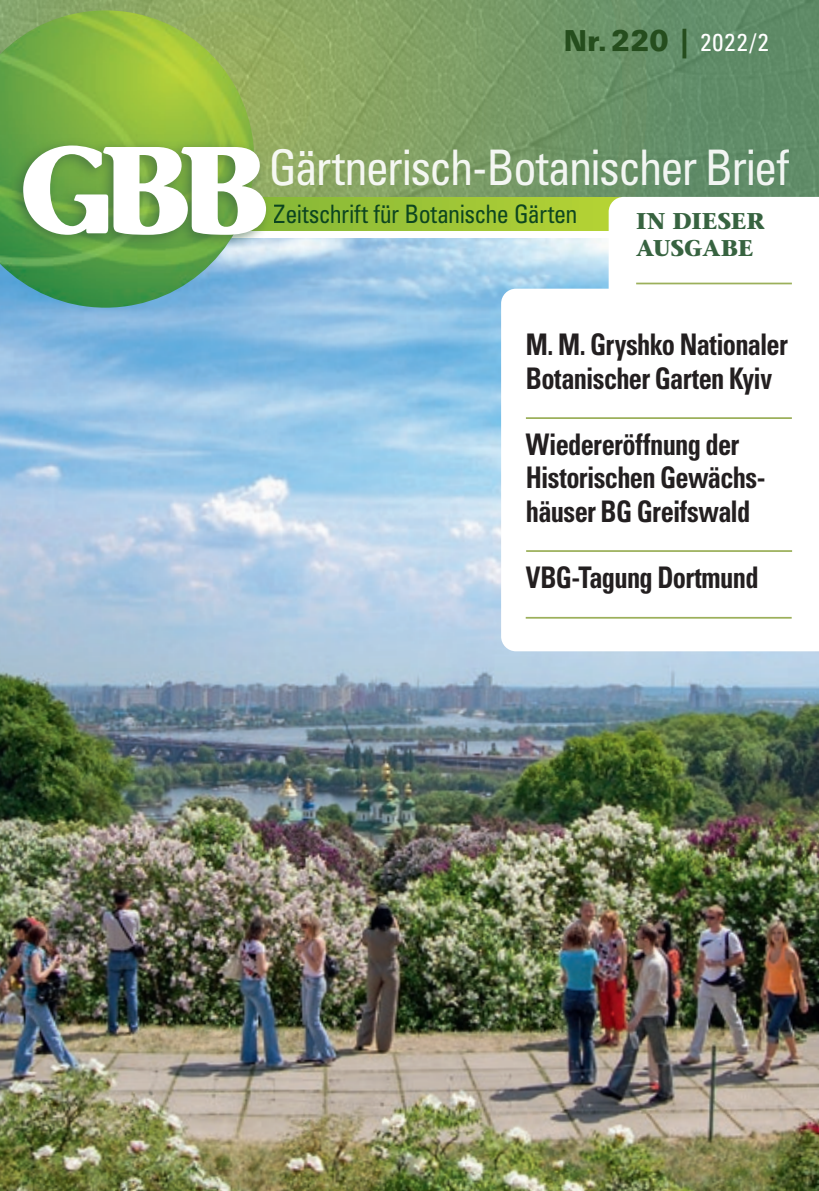
<style>
.page{position:relative;width:819px;height:1191px;background:#fff}
.page>*{position:absolute;margin:0;border:0;box-sizing:border-box;transform-origin:0 0}
.t1{font:700 123.38px "Stone Informal";color:#fff}
.t2{font:condensed 49px "Univers";letter-spacing:-.04em;color:#fff;scale:.95 1}
.t3{font:700 condensed 29.75px/33.2px "Univers";letter-spacing:-.025em;color:#231f20;scale:.89 1}
.t4{font:900 29.75px "Univers BQ";color:#254d1d}
.t5{font:condensed 25.38px "Univers";letter-spacing:-.025em;color:#003a1e;scale:.95 1}
.t6{font:700 22.75px/27.3px "Stone Serif";letter-spacing:-.005em;color:#376340}
.s1{font-family:"Univers";font-weight:400;font-stretch:condensed;font-size:24.5px;color:#fff}
</style>
<div class="page">
<img style="left:0;top:238px;width:819px;height:953px">
<img style="left:0;top:0;width:819px;height:198px">
<svg style="left:273px;top:198px;width:335px;height:32px;background:#9dc536"></svg>
<img style="left:0;top:10px;width:254px;height:298px">
<div style="left:9px;top:138px;width:264px;height:111px;background:#376340;opacity:.65"></div>
<svg style="left:608px;top:197px;width:211px;height:92px"></svg>
<svg style="left:501px;top:289px;width:318px;height:362px"></svg>
<hr style="left:526px;top:417px;width:265px;height:2px;background:#9cb05b">
<hr style="left:525px;top:617px;width:266px;height:1px;background:#9cb05b">
<hr style="left:636px;top:283px;width:155px;height:1px;background:#9cb05b">
<hr style="left:526px;top:550px;width:266px;height:2px;background:#9cb05b">
<p class="t4" style="left:563px;top:25px;width:207px">Nr.220 | <span class="s1">2022/2</span></p>
<h1 class="t1" style="left:19px;top:111px;width:254px">GBB</h1>
<h2 class="t2" style="left:268px;top:137px;width:549px">Gärtnerisch-Botanischer Brief</h2>
<p class="t5" style="left:274px;top:198px;width:321px">Zeitschrift für Botanische Gärten</p>
<p class="t6" style="left:636px;top:207px;width:130px">IN DIESER<br>AUSGABE</p>
<p class="t3" style="left:526px;top:327px;width:296px">M. M. Gryshko Nationaler<br>Botanischer Garten Kyiv</p>
<p class="t3" style="left:526px;top:427px;width:271px">Wiedereröffnung der<br>Historischen Gewächs&shy;häuser BG Greifswald</p>
<p class="t3" style="left:526px;top:560px;width:263px">VBG-Tagung Dortmund</p>
</div>
